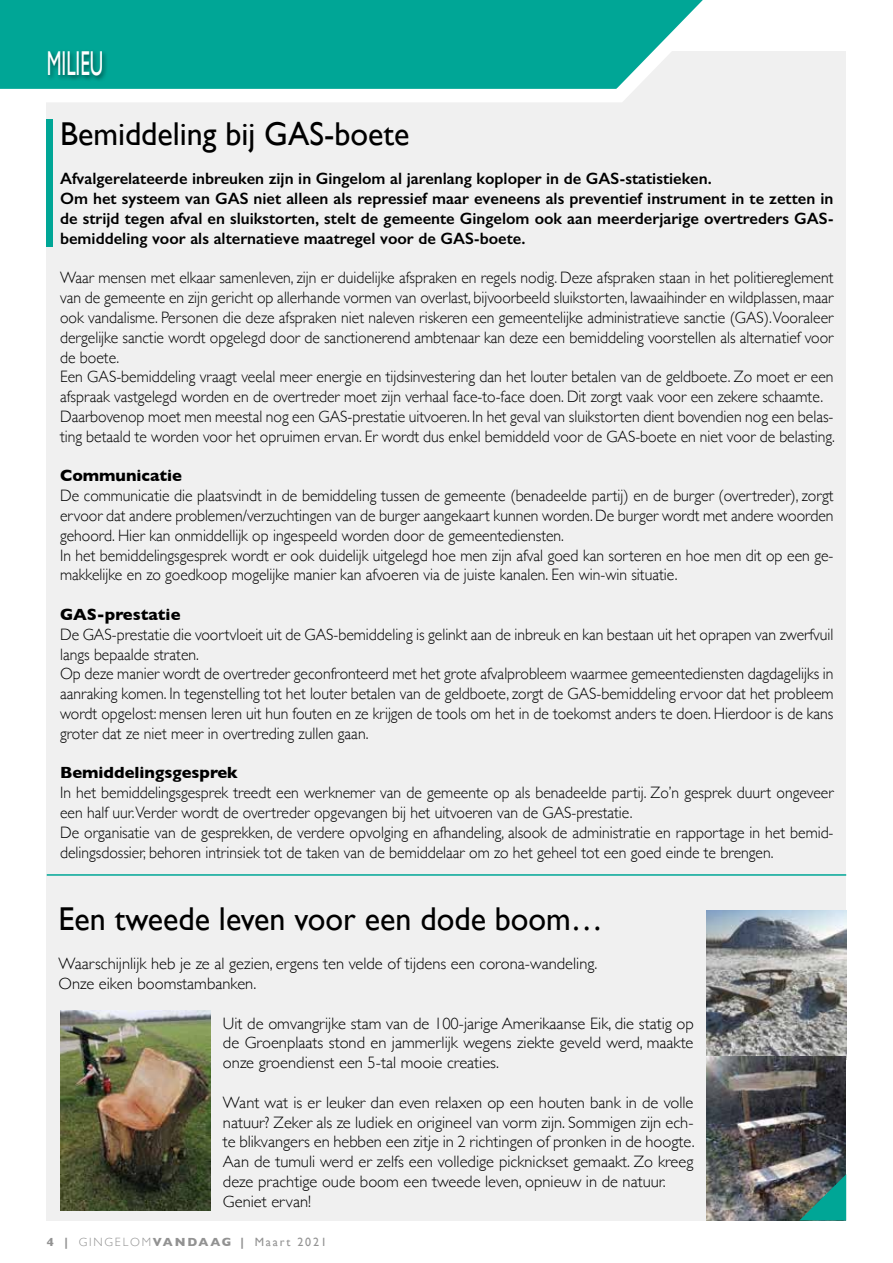
<style>
.page{position:relative;width:893px;height:1263px;background:#fff}
.page>*{position:absolute;margin:0;border:0;box-sizing:border-box;transform-origin:0 0}
.t1{font:34.5px "Gill Sans";color:#fff;scale:.55 1}
.t2{font:33px "Gill Sans";color:#000}
.t3{font:300 16.5px/19.8px "Gill Sans";color:#000;scale:.95 1}
.t4{font:300 16.5px/19.8px "Gill Sans";color:#000}
.t5{font:600 16.5px/19.8px "Gill Sans";color:#000}
.t6{font:700 16.5px "Gill Sans";color:#000}
.t7{font:700 12px "Gill Sans";letter-spacing:.145em;color:#929292}
.s1{font-weight:300}
.s2{font-weight:400}
</style>
<div class="page">
<div style="left:47px;top:51px;width:799px;height:1169px;background:#f0f0f0"></div>
<svg style="left:0;top:0;width:703px;height:109px"></svg>
<div style="left:46px;top:49px;width:62px;height:33px;background:#000;opacity:.5"></div>
<div style="left:47px;top:119px;width:6px;height:128px;background:#00a696"></div>
<img style="left:61px;top:1011px;width:149px;height:199px">
<img style="left:707px;top:910px;width:139px;height:146px">
<img style="left:706px;top:1056px;width:140px;height:164px">
<svg style="left:799px;top:1174px;width:47px;height:46px;background:#328176"></svg>
<hr style="left:47px;top:874px;width:799px;height:2px;background:#00a696">
<h1 class="t1" style="left:47px;top:43px;width:104px">MILIEU</h1>
<h2 class="t2" style="left:60px;top:114px;width:351px">Bemiddeling bij GAS-boete</h2>
<p class="t5" style="left:60px;top:169px;width:775px">Afvalgerelateerde inbreuken zijn in Gingelom al jarenlang koploper in de GAS-statistieken.<br>Om het systeem van GAS niet alleen als repressief maar eveneens als preventief instrument in te zetten in de strijd tegen afval en sluikstorten, stelt de gemeente Gingelom ook aan meerderjarige overtreders GAS&shy;bemiddeling voor als alternatieve maatregel voor de GAS-boete.</p>
<p class="t3" style="left:60px;top:267px;width:817px">Waar mensen met elkaar samenleven, zijn er duidelijke afspraken en regels nodig. Deze afspraken staan in het politiereglement van de gemeente en zijn gericht op allerhande vormen van overlast, bijvoorbeeld sluikstorten, lawaaihinder en wildplassen, maar ook vandalisme. Personen die deze afspraken niet naleven riskeren een gemeentelijke administratieve sanctie (GAS).Vooraleer dergelijke sanctie wordt opgelegd door de sanctionerend ambtenaar kan deze een bemiddeling voorstellen als alternatief voor de boete.<br>Een GAS-bemiddeling vraagt veelal meer energie en tijdsinvestering dan het louter betalen van de geldboete. Zo moet er een afspraak vastgelegd worden en de overtreder moet zijn verhaal face-to-face doen. Dit zorgt vaak voor een zekere schaamte.<br>Daarbovenop moet men meestal nog een GAS-prestatie uitvoeren. In het geval van sluikstorten dient bovendien nog een belas&shy;ting betaald te worden voor het opruimen ervan. Er wordt dus enkel bemiddeld voor de GAS-boete en niet voor de belasting.</p>
<p class="t6" style="left:60px;top:463px;width:124px">Communicatie</p>
<p class="t3" style="left:60px;top:485px;width:816px">De communicatie die plaatsvindt in de bemiddeling tussen de gemeente (benadeelde partij) en de burger (overtreder), zorgt ervoor dat andere problemen/verzuchtingen van de burger aangekaart kunnen worden. De burger wordt met andere woorden gehoord. Hier kan onmiddellijk op ingespeeld worden door de gemeentediensten.<br>In het bemiddelingsgesprek wordt er ook duidelijk uitgelegd hoe men zijn afval goed kan sorteren en hoe men dit op een ge&shy;makkelijke en zo goedkoop mogelijke manier kan afvoeren via de juiste kanalen. Een win-win situatie.</p>
<p class="t6" style="left:60px;top:601px;width:122px">GAS-prestatie</p>
<p class="t3" style="left:60px;top:624px;width:816px">De GAS-prestatie die voortvloeit uit de GAS-bemiddeling is gelinkt aan de inbreuk en kan bestaan uit het oprapen van zwerfvuil langs bepaalde straten.<br>Op deze manier wordt de overtreder geconfronteerd met het grote afvalprobleem waarmee gemeentediensten dagdagelijks in aanraking komen. In tegenstelling tot het louter betalen van de geldboete, zorgt de GAS-bemiddeling ervoor dat het probleem wordt opgelost: mensen leren uit hun fouten en ze krijgen de tools om het in de toekomst anders te doen. Hierdoor is de kans groter dat ze niet meer in overtreding zullen gaan.</p>
<p class="t6" style="left:60px;top:760px;width:179px">Bemiddelingsgesprek</p>
<p class="t3" style="left:60px;top:782px;width:816px">In het bemiddelingsgesprek treedt een werknemer van de gemeente op als benadeelde partij. Zo’n gesprek duurt ongeveer een half uur.Verder wordt de overtreder opgevangen bij het uitvoeren van de GAS-prestatie.<br>De organisatie van de gesprekken, de verdere opvolging en afhandeling, alsook de administratie en rapportage in het bemid&shy;delingsdossier, behoren intrinsiek tot de taken van de bemiddelaar om zo het geheel tot een goed einde te brengen.</p>
<h2 class="t2" style="left:58px;top:899px;width:546px">Een tweede leven voor een dode boom…</h2>
<p class="t4" style="left:58px;top:953px;width:540px">Waarschijnlijk heb je ze al gezien, ergens ten velde of tijdens een corona-wandeling.<br>Onze eiken boomstambanken.</p>
<p class="t4" style="left:223px;top:1012px;width:472px;text-align:justify">Uit de omvangrijke stam van de 100-jarige Amerikaanse Eik, die statig op de Groenplaats stond en jammerlijk wegens ziekte geveld werd, maakte onze groendienst een 5-tal mooie creaties.</p>
<p class="t4" style="left:223px;top:1092px;width:473px">Want wat is er leuker dan even relaxen op een houten bank in de volle natuur? Zeker als ze ludiek en origineel van vorm zijn. Sommigen zijn ech&shy;te blikvangers en hebben een zitje in 2 richtingen of pronken in de hoogte.<br>Aan de tumuli werd er zelfs een volledige picknickset gemaakt. Zo kreeg deze prachtige oude boom een tweede leven, opnieuw in de natuur.<br>Geniet ervan!</p>
<p class="t7" style="left:47px;top:1233px;width:282px">4 | <span class="s1">GINGELOM</span>VANDAAG | <span class="s2">Maart 2021</span></p>
</div>
